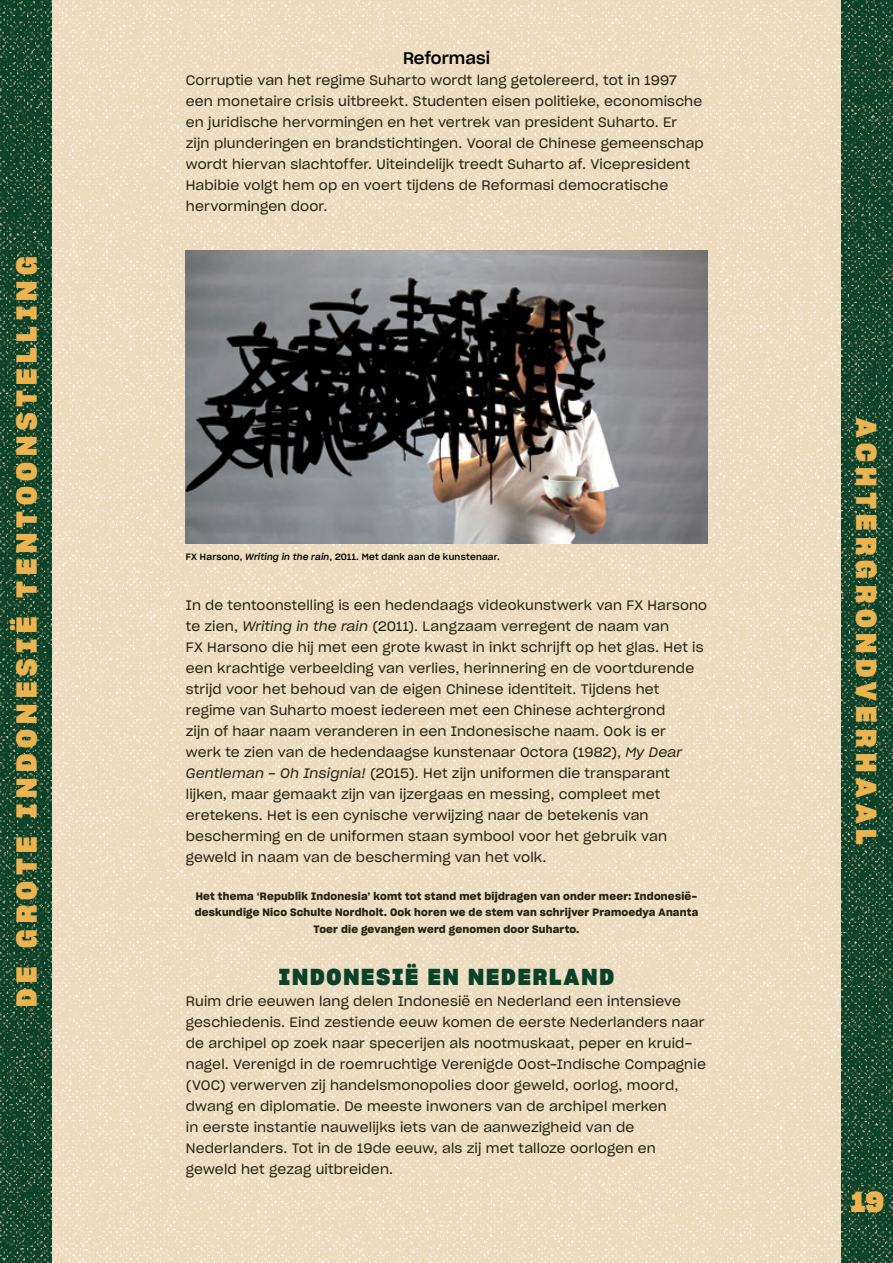
<style>
.page{position:relative;width:893px;height:1263px;background:#fff}
.page>*{position:absolute;margin:0;border:0;box-sizing:border-box;transform-origin:0 0}
.t1{font:28.2px "Sharp Grotesk Bold 20";letter-spacing:.2em;color:#ebb451}
.t2{font:22.5px "Sharp Grotesk Bold 20";letter-spacing:.085em;color:#0a4229}
.t3{font:16.5px "Sharp Grotesk Medium 20";letter-spacing:.005em;color:#000}
.t4{font:13.5px/21px "Sharp Grotesk Book 20";letter-spacing:.01em;color:#292210}
.t5{font:10.5px/16.5px "Sharp Grotesk Semi Bold 20";letter-spacing:.02em;color:#292210;text-align:center}
.t6{font:9px "Sharp Grotesk Medium 20";letter-spacing:.025em;color:#000}
.s1{font-family:"Sharp Grotesk Medium Italic 20"}
.s2{font-family:"Sharp Grotesk Book Italic 20"}
</style>
<div class="page">
<img style="left:51px;top:0;width:791px;height:1263px">
<img style="left:0;top:0;width:51px;height:1263px">
<img style="left:842px;top:0;width:51px;height:1263px">
<img style="left:186px;top:251px;width:521px;height:293px">
<h1 class="t1" style="left:5px;top:1007px;width:752px;rotate:-90deg">DE GROTE INDONESIË TENTOONSTELLING</h1>
<p class="t3" style="left:403px;top:44px;width:88px">Reformasi</p>
<p class="t4" style="left:186px;top:69px;width:519px">Corruptie van het regime Suharto wordt lang getolereerd, tot in 1997 een monetaire crisis uitbreekt. Studenten eisen politieke, economische en juridische hervormingen en het vertrek van president Suharto. Er zijn plunderingen en brandstichtingen. Vooral de Chinese gemeenschap wordt hiervan slachtoffer. Uiteindelijk treedt Suharto af. Vicepresident Habibie volgt hem op en voert tijdens de Reformasi democratische hervormingen door.</p>
<p class="t6" style="left:186px;top:549px;width:316px">FX Harsono, <span class="s1">Writing in the rain</span>, 2011. Met dank aan de kunstenaar.</p>
<p class="t4" style="left:186px;top:594px;width:523px">In de tentoonstelling is een hedendaags videokunstwerk van FX Harsono te zien, <span class="s2">Writing in the rain</span> (2011). Langzaam verregent de naam van<br>FX Harsono die hij met een grote kwast in inkt schrijft op het glas. Het is een krachtige verbeelding van verlies, herinnering en de voortdurende strijd voor het behoud van de eigen Chinese identiteit. Tijdens het regime van Suharto moest iedereen met een Chinese achtergrond<br>zijn of haar naam veranderen in een Indonesische naam. Ook is er<br>werk te zien van de hedendaagse kunstenaar Octora (1982), <span class="s2">My Dear Gentleman - Oh Insignia!</span> (2015). Het zijn uniformen die transparant lijken, maar gemaakt zijn van ijzergaas en messing, compleet met eretekens. Het is een cynische verwijzing naar de betekenis van bescherming en de uniformen staan symbool voor het gebruik van geweld in naam van de bescherming van het volk.</p>
<p class="t5" style="left:195px;top:887px;width:505px">Het thema ‘Republik Indonesia’ komt tot stand met bijdragen van onder meer: Indonesië&shy;deskundige Nico Schulte Nordholt. Ook horen we de stem van schrijver Pramoedya Ananta<br>Toer die gevangen werd genomen door Suharto.</p>
<h2 class="t2" style="left:279px;top:959px;width:336px">INDONESIË EN NEDERLAND</h2>
<p class="t4" style="left:186px;top:990px;width:521px">Ruim drie eeuwen lang delen Indonesië en Nederland een intensieve geschiedenis. Eind zestiende eeuw komen de eerste Nederlanders naar de archipel op zoek naar specerijen als nootmuskaat, peper en kruid&shy;nagel. Verenigd in de roemruchtige Verenigde Oost-Indische Compagnie (VOC) verwerven zij handelsmonopolies door geweld, oorlog, moord, dwang en diplomatie. De meeste inwoners van de archipel merken<br>in eerste instantie nauwelijks iets van de aanwezigheid van de Nederlanders. Tot in de 19de eeuw, als zij met talloze oorlogen en geweld het gezag uitbreiden.</p>
<h1 class="t1" style="left:888px;top:418px;width:428px;rotate:90deg">ACHTERGRONDVERHAAL</h1>
<h1 class="t1" style="left:851px;top:1180px;width:35px">19</h1>
</div>
